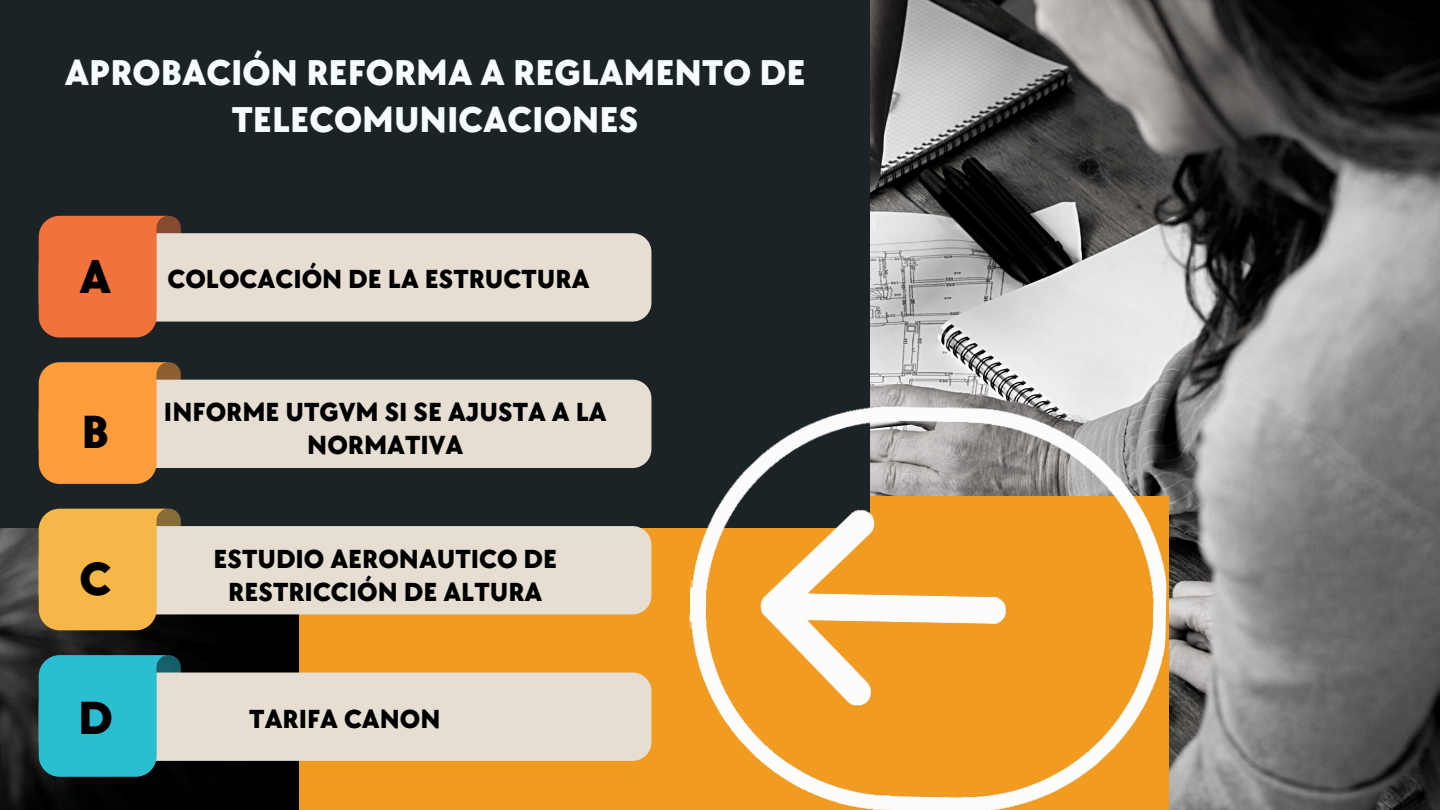
<style>
.page{position:relative;width:1440px;height:810px;background:#fff}
.page>*{position:absolute;margin:0;border:0;box-sizing:border-box;transform-origin:0 0}
.t1{font:800 48px "TT Chocolates";color:#000}
.t2{font:800 37px/46.5px "TT Chocolates";color:#f6fcfe;text-align:center}
.t3{font:800 27px/33.8px "TT Chocolates";color:#000;text-align:center}
.s1{font-size:48px}
</style>
<div class="page">
<img style="left:0;top:0;width:1440px;height:810px">
<div style="left:299px;top:496px;width:870px;height:314px;background:#f19b20"></div>
<div style="left:0;top:0;width:870px;height:527px;background:#1c2327"></div>
<div style="left:181px;top:233px;width:470px;height:89px;background:#e6ded2"></div>
<svg style="left:39px;top:216px;width:142px;height:121px;background:#e57b4c"></svg>
<div style="left:181px;top:673px;width:470px;height:88px;background:#e6ded2"></div>
<svg style="left:39px;top:655px;width:142px;height:122px;background:#3eb8c5"></svg>
<div style="left:181px;top:380px;width:470px;height:88px;background:#e6ded2"></div>
<svg style="left:39px;top:362px;width:142px;height:122px;background:#ef9e4e"></svg>
<div style="left:181px;top:526px;width:470px;height:88px;background:#e6ded2"></div>
<svg style="left:39px;top:509px;width:142px;height:121px;background:#e7b356"></svg>
<img style="left:686px;top:403px;width:484px;height:407px">
<h2 class="t2" style="left:65px;top:51px;width:742px">APROBACIÓN REFORMA A REGLAMENTO DE<br>TELECOMUNICACIONES</h2>
<p class="t3" style="left:80px;top:263px;width:511px"><span class="s1">A</span> COLOCACIÓN DE LA ESTRUCTURA</p>
<h1 class="t1" style="left:82px;top:405px;width:29px">B</h1>
<h1 class="t1" style="left:79px;top:552px;width:33px">C</h1>
<p class="t3" style="left:164px;top:396px;width:444px">INFORME UTGVM SI SE AJUSTA A LA<br>NORMATIVA</p>
<p class="t3" style="left:213px;top:543px;width:345px">ESTUDIO AERONAUTICO DE<br>RESTRICCIÓN DE ALTURA</p>
<h1 class="t1" style="left:78px;top:691px;width:36px">D</h1>
<p class="t3" style="left:249px;top:703px;width:193px">TARIFA CANON</p>
</div>
